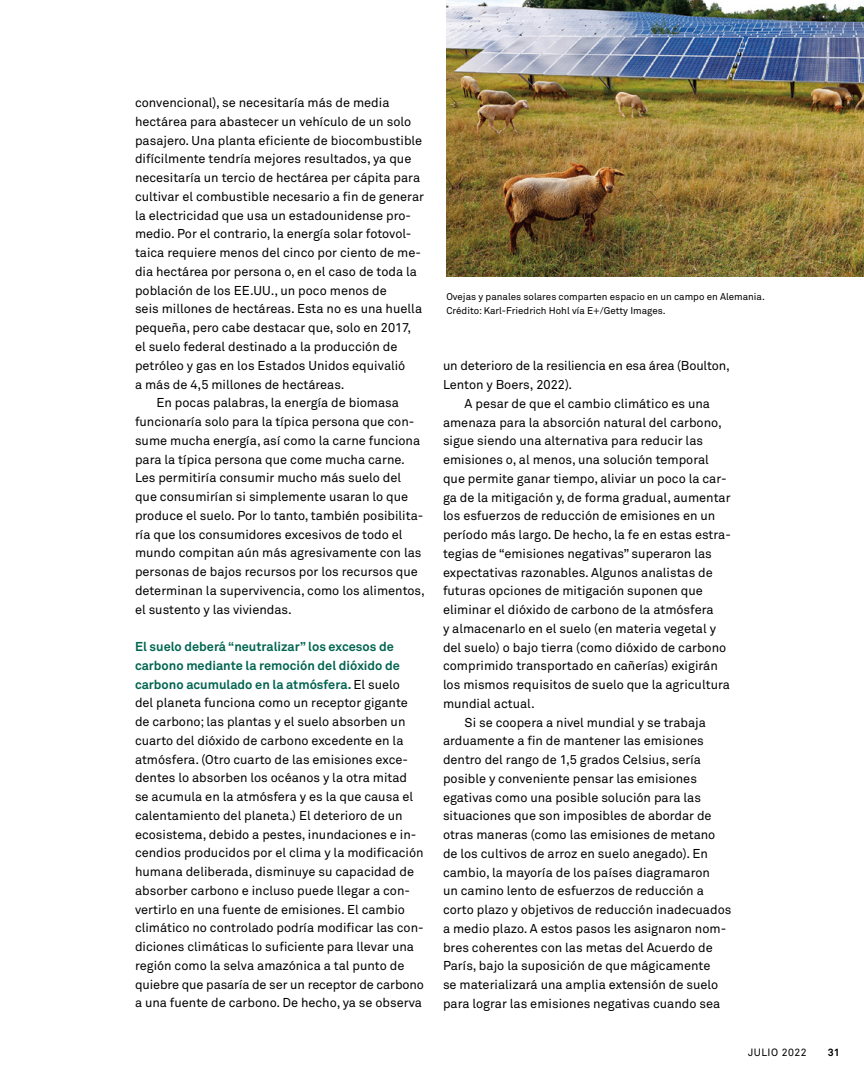
<style>
.page{position:relative;width:864px;height:1080px;background:#fff}
.page>*{position:absolute;margin:0;border:0;box-sizing:border-box;transform-origin:0 0}
.t1{font:12.75px/18.8px "Akkurat Pro";color:#000}
.t2{font:10.5px "Akkurat Pro";letter-spacing:.05em;color:#000}
.t3{font:700 10.5px "Akkurat Pro";color:#000}
.t4{font:9.75px/14.2px "Akkurat Pro";color:#000}
.s1{font-weight:700;color:#006551}
</style>
<div class="page">
<img style="left:446px;top:0;width:418px;height:276px">
<p class="t1" style="left:135px;top:94px;width:256px">convencional), se necesitaría más de media</p>
<p class="t1" style="left:135px;top:112px;width:278px">hectárea para abastecer un vehículo de un solo</p>
<p class="t1" style="left:135px;top:131px;width:289px">pasajero. Una planta eficiente de biocombustible</p>
<p class="t1" style="left:135px;top:150px;width:278px">difícilmente tendría mejores resultados, ya que</p>
<p class="t1" style="left:135px;top:169px;width:287px">necesitaría un tercio de hectárea per cápita para</p>
<p class="t1" style="left:135px;top:187px;width:291px">cultivar el combustible necesario a fin de generar</p>
<p class="t1" style="left:135px;top:206px;width:278px">la electricidad que usa un estadounidense pro-</p>
<p class="t1" style="left:135px;top:225px;width:278px">medio. Por el contrario, la energía solar fotovol-</p>
<p class="t1" style="left:135px;top:244px;width:288px">taica requiere menos del cinco por ciento de me-</p>
<p class="t1" style="left:135px;top:263px;width:283px">dia hectárea por persona o, en el caso de toda la</p>
<p class="t1" style="left:135px;top:281px;width:253px">población de los EE.UU., un poco menos de</p>
<p class="t1" style="left:135px;top:300px;width:289px">seis millones de hectáreas. Esta no es una huella</p>
<p class="t1" style="left:135px;top:319px;width:278px">pequeña, pero cabe destacar que, solo en 2017,</p>
<p class="t1" style="left:135px;top:338px;width:264px">el suelo federal destinado a la producción de</p>
<p class="t1" style="left:135px;top:356px;width:272px">petróleo y gas en los Estados Unidos equivalió</p>
<p class="t1" style="left:135px;top:375px;width:211px">a más de 4,5 millones de hectáreas.</p>
<p class="t1" style="left:157px;top:394px;width:244px">En pocas palabras, la energía de biomasa</p>
<p class="t1" style="left:135px;top:413px;width:281px">funcionaría solo para la típica persona que con-</p>
<p class="t1" style="left:135px;top:431px;width:287px">sume mucha energía, así como la carne funciona</p>
<p class="t1" style="left:135px;top:450px;width:271px">para la típica persona que come mucha carne.</p>
<p class="t1" style="left:135px;top:469px;width:268px">Les permitiría consumir mucho más suelo del</p>
<p class="t1" style="left:135px;top:488px;width:275px">que consumirían si simplemente usaran lo que</p>
<p class="t1" style="left:135px;top:506px;width:290px">produce el suelo. Por lo tanto, también posibilita-</p>
<p class="t1" style="left:135px;top:525px;width:269px">ría que los consumidores excesivos de todo el</p>
<p class="t1" style="left:135px;top:544px;width:288px">mundo compitan aún más agresivamente con las</p>
<p class="t1" style="left:135px;top:563px;width:284px">personas de bajos recursos por los recursos que</p>
<p class="t1" style="left:135px;top:581px;width:291px">determinan la supervivencia, como los alimentos,</p>
<p class="t1" style="left:135px;top:600px;width:158px">el sustento y las viviendas.</p>
<p class="t1" style="left:135px;top:638px;width:290px"><span class="s1">El suelo deberá “neutralizar” los excesos de carbono mediante la remoción del dióxido de carbono acumulado en la atmósfera.</span> El suelo<br>del planeta funciona como un receptor gigante de carbono; las plantas y el suelo absorben un cuarto del dióxido de carbono excedente en la atmósfera. (Otro cuarto de las emisiones exce&shy;dentes lo absorben los océanos y la otra mitad se acumula en la atmósfera y es la que causa el calentamiento del planeta.) El deterioro de un ecosistema, debido a pestes, inundaciones e in&shy;cendios producidos por el clima y la modificación humana deliberada, disminuye su capacidad de absorber carbono e incluso puede llegar a con&shy;vertirlo en una fuente de emisiones. El cambio climático no controlado podría modificar las con&shy;diciones climáticas lo suficiente para llevar una región como la selva amazónica a tal punto de quiebre que pasaría de ser un receptor de carbono a una fuente de carbono. De hecho, ya se observa</p>
<p class="t4" style="left:446px;top:289px;width:320px">Ovejas y panales solares comparten espacio en un campo en Alemania.<br>Crédito: Karl-Friedrich Hohl vía E+/Getty Images.</p>
<p class="t1" style="left:443px;top:357px;width:288px">un deterioro de la resiliencia en esa área (Boulton,</p>
<p class="t1" style="left:443px;top:376px;width:131px">Lenton y Boers, 2022).</p>
<p class="t1" style="left:465px;top:394px;width:247px">A pesar de que el cambio climático es una</p>
<p class="t1" style="left:443px;top:413px;width:280px">amenaza para la absorción natural del carbono,</p>
<p class="t1" style="left:443px;top:432px;width:262px">sigue siendo una alternativa para reducir las</p>
<p class="t1" style="left:443px;top:451px;width:267px">emisiones o, al menos, una solución temporal</p>
<p class="t1" style="left:443px;top:469px;width:285px">que permite ganar tiempo, aliviar un poco la car-</p>
<p class="t1" style="left:443px;top:488px;width:289px">ga de la mitigación y, de forma gradual, aumentar</p>
<p class="t1" style="left:443px;top:507px;width:274px">los esfuerzos de reducción de emisiones en un</p>
<p class="t1" style="left:443px;top:526px;width:290px">período más largo. De hecho, la fe en estas estra-</p>
<p class="t1" style="left:443px;top:544px;width:270px">tegias de “emisiones negativas” superaron las</p>
<p class="t1" style="left:443px;top:563px;width:271px">expectativas razonables. Algunos analistas de</p>
<p class="t1" style="left:443px;top:582px;width:261px">futuras opciones de mitigación suponen que</p>
<p class="t1" style="left:443px;top:601px;width:272px">eliminar el dióxido de carbono de la atmósfera</p>
<p class="t1" style="left:443px;top:619px;width:275px">y almacenarlo en el suelo (en materia vegetal y</p>
<p class="t1" style="left:443px;top:638px;width:285px">del suelo) o bajo tierra (como dióxido de carbono</p>
<p class="t1" style="left:443px;top:657px;width:276px">comprimido transportado en cañerías) exigirán</p>
<p class="t1" style="left:443px;top:676px;width:289px">los mismos requisitos de suelo que la agricultura</p>
<p class="t1" style="left:443px;top:694px;width:93px">mundial actual.</p>
<p class="t1" style="left:465px;top:713px;width:243px">Si se coopera a nivel mundial y se trabaja</p>
<p class="t1" style="left:443px;top:732px;width:262px">arduamente a fin de mantener las emisiones</p>
<p class="t1" style="left:443px;top:751px;width:260px">dentro del rango de 1,5 grados Celsius, sería</p>
<p class="t1" style="left:443px;top:769px;width:255px">posible y conveniente pensar las emisiones</p>
<p class="t1" style="left:443px;top:788px;width:260px">egativas como una posible solución para las</p>
<p class="t1" style="left:443px;top:807px;width:270px">situaciones que son imposibles de abordar de</p>
<p class="t1" style="left:443px;top:826px;width:274px">otras maneras (como las emisiones de metano</p>
<p class="t1" style="left:443px;top:844px;width:266px">de los cultivos de arroz en suelo anegado). En</p>
<p class="t1" style="left:443px;top:863px;width:268px">cambio, la mayoría de los países diagramaron</p>
<p class="t1" style="left:443px;top:882px;width:262px">un camino lento de esfuerzos de reducción a</p>
<p class="t1" style="left:443px;top:901px;width:290px">corto plazo y objetivos de reducción inadecuados</p>
<p class="t1" style="left:443px;top:919px;width:285px">a medio plazo. A estos pasos les asignaron nom-</p>
<p class="t1" style="left:443px;top:938px;width:271px">bres coherentes con las metas del Acuerdo de</p>
<p class="t1" style="left:443px;top:957px;width:269px">París, bajo la suposición de que mágicamente</p>
<p class="t1" style="left:443px;top:976px;width:277px">se materializará una amplia extensión de suelo</p>
<p class="t1" style="left:443px;top:994px;width:279px">para lograr las emisiones negativas cuando sea</p>
<p class="t2" style="left:748px;top:1047px;width:60px">JULIO 2022</p>
<p class="t3" style="left:828px;top:1046px;width:13px">31</p>
</div>
